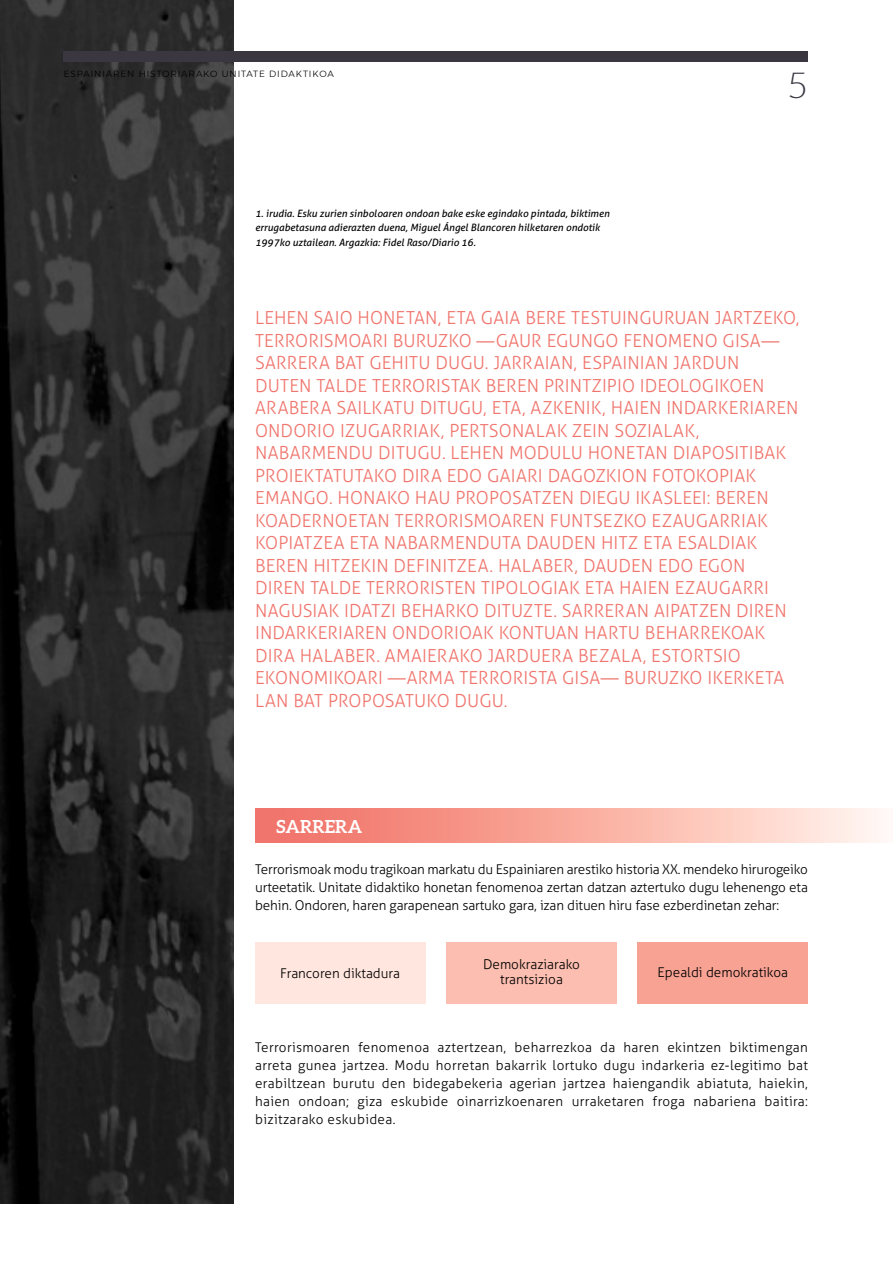
<style>
.page{position:relative;width:893px;height:1263px;background:#fff}
.page>*{position:absolute;margin:0;border:0;box-sizing:border-box;transform-origin:0 0}
.t1{font:300 36px "Lato";color:#3a3741}
.t2{font:300 18px/22.5px "Aller";letter-spacing:.005em;color:#f0756d}
.t3{font:700 18px "Aleo";color:#fff}
.credit_text{font:300 13.5px/18px "Aller";color:#000;text-align:justify}
.credit_text-2{font:italic 10.05px/14.1px "Aller";color:#000}
.t4{font:300 9px "Montserrat";letter-spacing:.1em;color:#000}
</style>
<div class="page">
<img style="left:0;top:0;width:234px;height:1203px">
<div style="left:255px;top:808px;width:638px;height:34px;background:linear-gradient(to right,#f0695c,#fff4eb)"></div>
<div style="left:255px;top:941px;width:170px;height:62px;background:#ffe6de"></div>
<div style="left:638px;top:941px;width:170px;height:62px;background:#f8a294"></div>
<div style="left:446px;top:941px;width:171px;height:62px;background:#fcbeb0"></div>
<div style="left:64px;top:51px;width:744px;height:11px;background:#3a3741"></div>
<p class="t4" style="left:64px;top:67px;width:272px">ESPAINIAREN HISTORIARAKO UNITATE DIDAKTIKOA</p>
<h1 class="t1" style="left:787px;top:66px;width:22px">5</h1>
<p class="credit_text-2" style="left:255px;top:207px;width:356px">1. irudia. Esku zurien sinboloaren ondoan bake eske egindako pintada, biktimen errugabetasuna adierazten duena, Miguel Ángel Blancoren hilketaren ondotik<br>1997ko uztailean. Argazkia: Fidel Raso/Diario 16.</p>
<p class="t2" style="left:255px;top:306px;width:546px">LEHEN SAIO HONETAN, ETA GAIA BERE TESTUINGURUAN JARTZEKO, TERRORISMOARI BURUZKO —GAUR EGUNGO FENOMENO GISA— SARRERA BAT GEHITU DUGU. JARRAIAN, ESPAINIAN JARDUN DUTEN TALDE TERRORISTAK BEREN PRINTZIPIO IDEOLOGIKOEN ARABERA SAILKATU DITUGU, ETA, AZKENIK, HAIEN INDARKERIAREN ONDORIO IZUGARRIAK, PERTSONALAK ZEIN SOZIALAK, NABARMENDU DITUGU. LEHEN MODULU HONETAN DIAPOSITIBAK PROIEKTATUTAKO DIRA EDO GAIARI DAGOZKION FOTOKOPIAK EMANGO. HONAKO HAU PROPOSATZEN DIEGU IKASLEEI: BEREN KOADERNOETAN TERRORISMOAREN FUNTSEZKO EZAUGARRIAK KOPIATZEA ETA NABARMENDUTA DAUDEN HITZ ETA ESALDIAK BEREN HITZEKIN DEFINITZEA. HALABER, DAUDEN EDO EGON DIREN TALDE TERRORISTEN TIPOLOGIAK ETA HAIEN EZAUGARRI NAGUSIAK IDATZI BEHARKO DITUZTE. SARRERAN AIPATZEN DIREN INDARKERIAREN ONDORIOAK KONTUAN HARTU BEHARREKOAK DIRA HALABER. AMAIERAKO JARDUERA BEZALA, ESTORTSIO EKONOMIKOARI —ARMA TERRORISTA GISA— BURUZKO IKERKETA LAN BAT PROPOSATUKO DUGU.</p>
<p class="t3" style="left:276px;top:816px;width:87px">SARRERA</p>
<p class="credit_text" style="left:255px;top:860px;width:554px">Terrorismoak modu tragikoan markatu du Espainiaren arestiko historia XX. mendeko hirurogeiko urteetatik. Unitate didaktiko honetan fenomenoa zertan datzan aztertuko dugu lehenengo eta behin. Ondoren, haren garapenean sartuko gara, izan dituen hiru fase ezberdinetan zehar:</p>
<p class="credit_text" style="left:280px;top:964px;width:121px">Francoren diktadura</p>
<p class="credit_text" style="left:483px;top:956px;width:98px;line-height:15px;text-align:center">Demokraziarako trantsizioa</p>
<p class="credit_text" style="left:658px;top:963px;width:132px">Epealdi demokratikoa</p>
<p class="credit_text" style="left:255px;top:1038px;width:554px">Terrorismoaren fenomenoa aztertzean, beharrezkoa da haren ekintzen biktimengan arreta gunea jartzea. Modu horretan bakarrik lortuko dugu indarkeria ez-legitimo bat erabiltzean burutu den bidegabekeria agerian jartzea haiengandik abiatuta, haiekin, haien ondoan; giza eskubide oinarrizkoenaren urraketaren froga nabariena baitira: bizitzarako eskubidea.</p>
</div>
